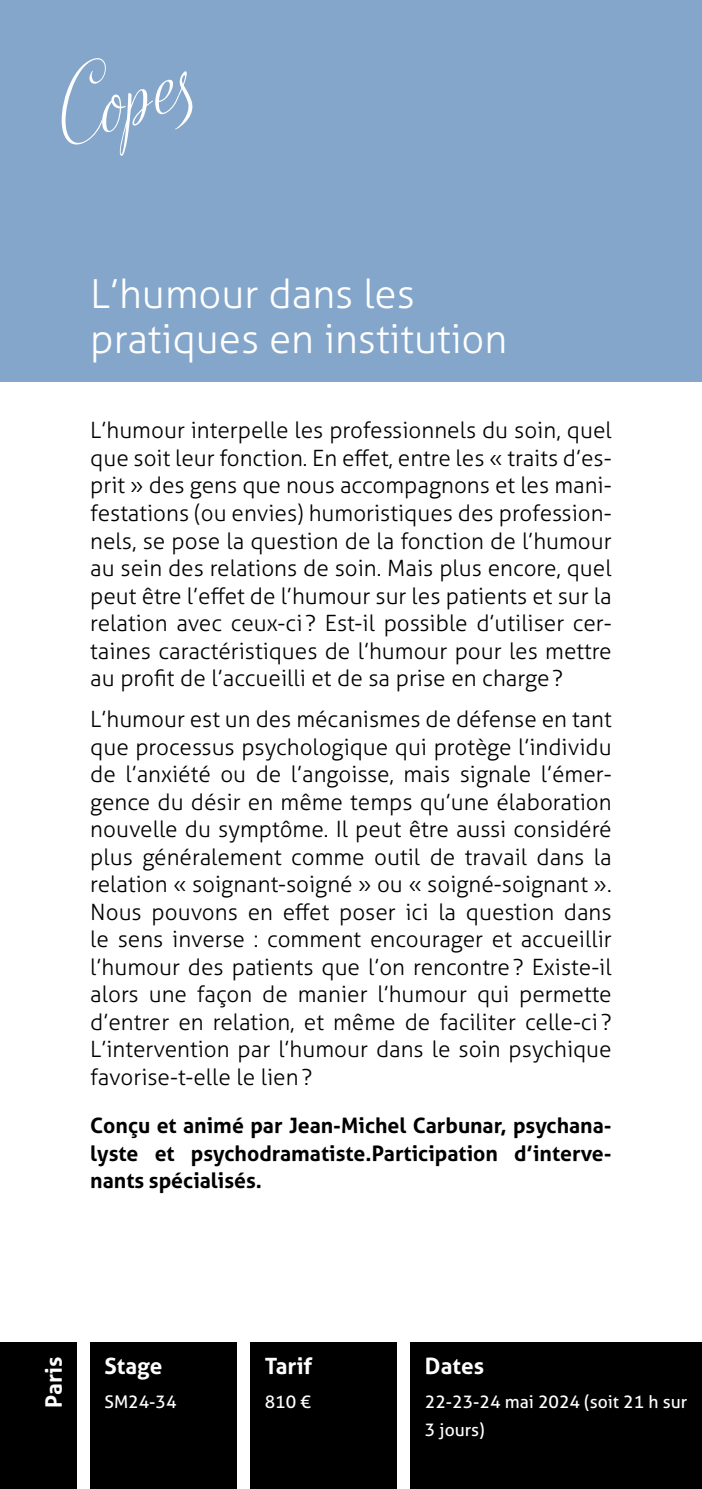
<style>
.page{position:relative;width:702px;height:1489px;background:#fff}
.page>*{position:absolute;margin:0;border:0;box-sizing:border-box;transform-origin:0 0}
.t1{font:300 40px/45px "Aller";color:#fff}
.t2{font:300 22.5px/27.5px "Aller";color:#000;text-align:justify}
.t3{font:700 22.5px "Aller";color:#fff}
.t4{font:700 21.25px/27.5px "Aller";color:#000;text-align:justify}
.t5{font:17.5px/27.5px "Aller";color:#fff}
</style>
<div class="page">
<div style="left:0;top:0;width:702px;height:381px;background:#84a6ca"></div>
<svg style="left:61px;top:58px;width:132px;height:98px"></svg>
<div style="left:0;top:1342px;width:76px;height:146px;background:#000"></div>
<div style="left:90px;top:1342px;width:146px;height:146px;background:#000"></div>
<div style="left:250px;top:1342px;width:146px;height:146px;background:#000"></div>
<div style="left:411px;top:1342px;width:291px;height:146px;background:#000"></div>
<h1 class="t1" style="left:90px;top:271px;width:418px">L’humour dans les pratiques en institution</h1>
<p class="t2" style="left:90px;top:417px;width:523px">L’humour interpelle les professionnels du soin, quel que soit leur fonction. En effet, entre les « traits d’es&shy;prit » des gens que nous accompagnons et les mani&shy;festations (ou envies) humoristiques des profession&shy;nels, se pose la question de la fonction de l’humour au sein des relations de soin. Mais plus encore, quel peut être l’effet de l’humour sur les patients et sur la relation avec ceux-ci ? Est-il possible d’utiliser cer&shy;taines caractéristiques de l’humour pour les mettre au profit de l’accueilli et de sa prise en charge?</p>
<p class="t2" style="left:90px;top:705px;width:523px">L’humour est un des mécanismes de défense en tant que processus psychologique qui protège l’individu de l’anxiété ou de l’angoisse, mais signale l’émer&shy;gence du désir en même temps qu’une élaboration nouvelle du symptôme. Il peut être aussi considéré plus généralement comme outil de travail dans la relation « soignant-soigné » ou « soigné-soignant ».<br>Nous pouvons en effet poser ici la question dans le sens inverse : comment encourager et accueillir l’humour des patients que l’on rencontre? Existe-il alors une façon de manier l’humour qui permette d’entrer en relation, et même de faciliter celle-ci ?<br>L’intervention par l’humour dans le soin psychique favorise-t-elle le lien?</p>
<p class="t4" style="left:90px;top:1111px;width:523px">Conçu et animé par Jean-Michel Carbunar, psychana&shy;lyste et psychodramatiste.Participation d’interve&shy;nants spécialisés.</p>
<p class="t3" style="left:40px;top:1407px;width:52px;rotate:-90deg">Paris</p>
<p class="t3" style="left:104px;top:1351px;width:59px">Stage</p>
<p class="t5" style="left:104px;top:1388px;width:74px">SM24-34</p>
<p class="t3" style="left:265px;top:1351px;width:49px">Tarif</p>
<p class="t5" style="left:265px;top:1388px;width:48px">810 €</p>
<p class="t3" style="left:425px;top:1351px;width:61px">Dates</p>
<p class="t5" style="left:425px;top:1388px;width:264px">22‑23‑24 mai 2024 (soit 21 h sur<br>3 jours)</p>
</div>
